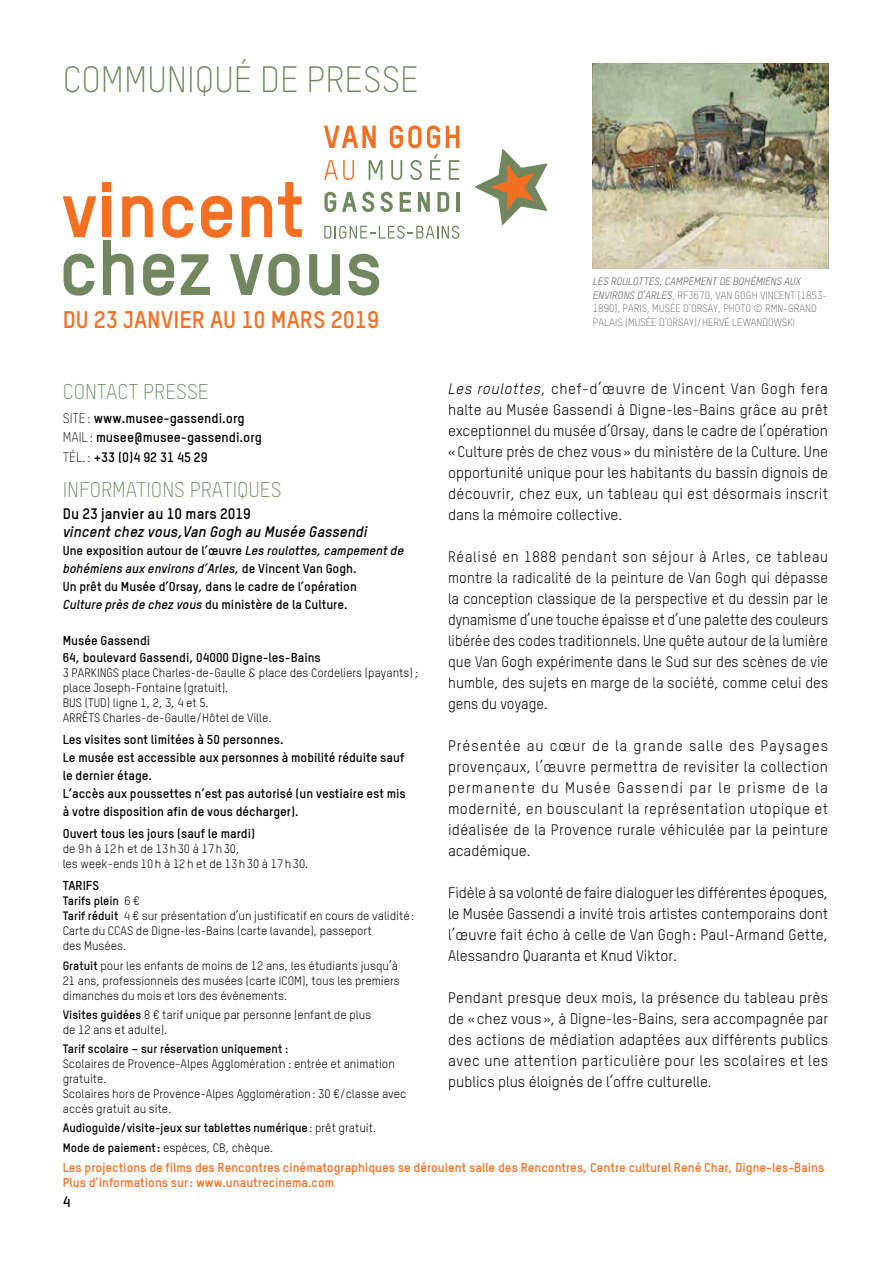
<style>
.page{position:relative;width:893px;height:1263px;background:#fff}
.page>*{position:absolute;margin:0;border:0;box-sizing:border-box;transform-origin:0 0}
.t1{font:300 36px "TSTARPRO";color:#70875f}
.t2{font:700 23.7px "TSTARPRO";color:#f36f21}
.t3{font:300 21px "TSTARPRO";color:#70875f}
.t4{font:15px/21px "TSTARPRO";letter-spacing:.01em;color:#000;text-align:justify}
.t5{font:15px/21px "TSTARPRO";letter-spacing:.01em;color:#000;text-align:justify;scale:.96 1}
.t6{font:italic 700 15px "TSTARPRO";color:#000}
.t7{font:700 15px "TSTARPRO";color:#000}
.t8{font:700 13.5px/19.5px "TSTARPRO";color:#000}
.t9{font:700 12.75px/18px "TSTARPRO";color:#000}
.t10{font:700 12.75px/15px "TSTARPRO";color:#f36f21}
.t11{font:12px/15px "TSTARPRO";color:#000}
.t12{font:700 12px/19.2px "TSTARPRO";color:#000}
.t13{font:300 10.5px/13.5px "TSTARPRO";color:#5e5b5a}
.s1{font-weight:300}
.s2{font-style:italic}
.s3{font-weight:700}
.s4{font-weight:400}
.s5{font-weight:400;font-style:italic}
</style>
<div class="page">
<svg style="left:63px;top:196px;width:33px;height:41px"></svg>
<svg style="left:64px;top:254px;width:31px;height:42px"></svg>
<svg style="left:103px;top:182px;width:199px;height:114px"></svg>
<svg style="left:309px;top:254px;width:31px;height:42px"></svg>
<svg style="left:348px;top:254px;width:31px;height:42px"></svg>
<svg style="left:475px;top:149px;width:72px;height:76px"></svg>
<svg style="left:324px;top:226px;width:135px;height:13px"></svg>
<svg style="left:369px;top:160px;width:13px;height:20px"></svg>
<svg style="left:391px;top:160px;width:11px;height:20px"></svg>
<svg style="left:410px;top:160px;width:12px;height:20px"></svg>
<svg style="left:430px;top:154px;width:11px;height:26px"></svg>
<svg style="left:449px;top:160px;width:10px;height:20px"></svg>
<svg style="left:324px;top:192px;width:12px;height:20px"></svg>
<svg style="left:342px;top:192px;width:32px;height:20px"></svg>
<svg style="left:380px;top:192px;width:13px;height:20px"></svg>
<svg style="left:400px;top:192px;width:11px;height:20px"></svg>
<svg style="left:418px;top:192px;width:12px;height:20px"></svg>
<svg style="left:437px;top:192px;width:12px;height:20px"></svg>
<hr style="left:456px;top:192px;width:3px;height:20px;background:#70875f">
<svg style="left:324px;top:126px;width:52px;height:22px"></svg>
<svg style="left:390px;top:125px;width:31px;height:23px"></svg>
<svg style="left:427px;top:125px;width:13px;height:23px"></svg>
<svg style="left:446px;top:126px;width:13px;height:22px"></svg>
<svg style="left:324px;top:160px;width:30px;height:20px"></svg>
<img style="left:593px;top:64px;width:235px;height:205px">
<h1 class="t1" style="left:63px;top:58px;width:357px">COMMUNIQUÉ DE PRESSE</h1>
<h2 class="t2" style="left:63px;top:304px;width:84px">du 23 janvi</h2>
<h2 class="t2" style="left:179px;top:304px;width:106px">er au 10 mars</h2>
<h2 class="t2" style="left:331px;top:304px;width:50px">2019</h2>
<h3 class="t3" style="left:63px;top:379px;width:147px">CONTACT PRESSE</h3>
<p class="t8" style="left:63px;top:408px;width:201px"><span class="s1">SITE :</span> www.musee-gassendi.org<br><span class="s1">MAI L :</span> musee@musee-gassendi.org<br><span class="s1">TÉL. :</span> +33 (0)4 92 31 45 29</p>
<h3 class="t3" style="left:63px;top:477px;width:218px">INFORMATIONS PRATIQUES</h3>
<p class="t7" style="left:63px;top:504px;width:190px">Du 23 janvier au 10 mars 2019</p>
<p class="t6" style="left:63px;top:522px;width:306px">vincent chez vous,Van Gogh au Musée Gassendi</p>
<p class="t9" style="left:63px;top:541px;width:342px">Une exposition autour de l’œuvre <span class="s2">Les roulottes, campement de bohémiens aux environs d’Arles</span>, de Vincent Van Gogh.<br>Un prêt du Musée d’Orsay, dans le cadre de l’opération<br><span class="s2">Culture près de chez vous</span> du ministère de la Culture.</p>
<p class="t9" style="left:63px;top:632px;width:260px;line-height:16.5px">Musée Gassendi<br>64, boulevard Gassendi, 04000 Digne-les-Bains</p>
<p class="t11" style="left:63px;top:665px;width:357px">3 PARKINGS place Charles-de-Gaulle &amp; place des Cordeliers (payants) ; place Joseph-Fontaine (gratuit).<br>BUS (TUD ) ligne 1, 2, 3, 4 et 5.<br>ARRÊTS Charles-de-Gaulle/Hôtel de Ville.</p>
<p class="t9" style="left:63px;top:730px;width:345px">Les visites sont limitées à 50 personnes.<br>Le musée est accessible aux personnes à mobilité réduite sauf le dernier étage.<br>L’accès aux poussettes n’est pas autorisé (un vestiaire est mis à votre disposition afin de vous décharger).</p>
<p class="t9" style="left:63px;top:824px;width:194px">Ouvert tous les jours (sauf le mardi)</p>
<p class="t11" style="left:63px;top:841px;width:247px">de 9h à 12h et de 13h30 à 17h30,<br>les week-ends 10h à 12h et de 13h30 à 17h30.</p>
<p class="t9" style="left:63px;top:876px;width:13px">Tarifs</p>
<p class="t11" style="left:63px;top:893px;width:353px"><span class="s3">Tarifs plein</span> 6 €<br><span class="s3">Tarif réduit</span> 4 € sur présentation d’un justificatif en cours de validité:<br>Carte du CCAS de Digne-les-Bains (carte lavande), passeport<br>des Musées.</p>
<p class="t11" style="left:63px;top:958px;width:339px"><span class="s3">Gratuit</span> pour les enfants de moins de 12 ans, les étudiants jusqu’à<br>21 ans, professionnels des musées (carte ICOM), tous les premiers dimanches du mois et lors des événements.</p>
<p class="t11" style="left:63px;top:1007px;width:310px"><span class="s3">Visites guidées</span> 8 € tarif unique par personne (enfant de plus de 12 ans et adulte).</p>
<p class="t12" style="left:63px;top:1039px;width:227px">Tarif scolaire – sur réservation uniquement :</p>
<p class="t11" style="left:63px;top:1056px;width:345px">Scolaires de Provence-Alpes Agglomération : entrée et animation gratuite.<br>Scolaires hors de Provence-Alpes Agglomération: 30 €/classe avec accès gratuit au site.</p>
<p class="t12" style="left:63px;top:1118px;width:315px">Audioguide/visite-jeux sur tablettes numérique<span class="s4">: prêt gratuit.<br></span>Mode de paiement: <span class="s4">espèces, CB, chèque.</span></p>
<p class="t13" style="left:593px;top:275px;width:236px"><span class="s5">LES ROUL OTTES, CAMPEMENT DE BOHÉMIENS AUX ENVIRONS D’ARLES</span>, RF3670, VAN GOGH VINCENT (1853- 1890), PARIS, MUSÉE D’ORSAY, PHOTO © RMN -GRAND PALAIS (MUSÉE D’ORSAY)/H ERVÉ LEWANDOWSKI</p>
<p class="t4" style="left:448px;top:378px;width:382px"><span class="s2">LES ROULOTTES</span>, chef-d’œuvre de Vincent Van Gogh fera halte au Musée Gassendi à Digne-les-Bains grâce au prêt exceptionnel du musée d’Orsay, dans le cadre de l’opération «Culture près de chez vous » du ministère de la Culture. Une opportunité unique pour les habitants du bassin dignois de découvrir, chez eux, un tableau qui est désormais inscrit dans la mémoire collective.</p>
<p class="t5" style="left:448px;top:546px;width:397px">Réalisé en 1888 pendant son séjour à Arles, ce tableau montre la radicalité de la peinture de Van Gogh qui dépasse la conception classique de la perspective et du dessin par le dynamisme d’une touche épaisse et d’une palette des couleurs libérée des codes traditionnels. Une quête autour de la lumière que Van Gogh expérimente dans le Sud sur des scènes de vie humble, des sujets en marge de la société, comme celui des gens du voyage.</p>
<p class="t4" style="left:448px;top:735px;width:382px">Présentée au cœur de la grande salle des Paysages provençaux, l’œuvre permettra de revisiter la collection permanente du Musée Gassendi par le prisme de la modernité, en bousculant la représentation utopique et idéalisée de la Provence rurale véhiculée par la peinture académique.</p>
<p class="t4" style="left:448px;top:882px;width:382px">Fidèle à sa volonté de faire dialoguer les différentes époques, le Musée Gassendi a invité trois artistes contemporains dont l’œuvre fait écho à celle de Van Gogh : Paul-Armand Gette, Alessandro Quaranta et Knud Viktor.</p>
<p class="t4" style="left:448px;top:987px;width:382px">Pendant presque deux mois, la présence du tableau près de «chez vous », à Digne-les-Bains, sera accompagnée par des actions de médiation adaptées aux différents publics avec une attention particulière pour les scolaires et les publics plus éloignés de l’offre culturelle.</p>
<p class="t10" style="left:63px;top:1159px;width:763px">Les projections de films des Rencontres cinématographiques se déroulent salle des Rencontres, Centre culturel René Char, Digne-les-Bains<br>Plus d’informations sur: www.unautrecinema.com</p>
<p class="t7" style="left:63px;top:1192px;width:9px">4</p>
</div>
